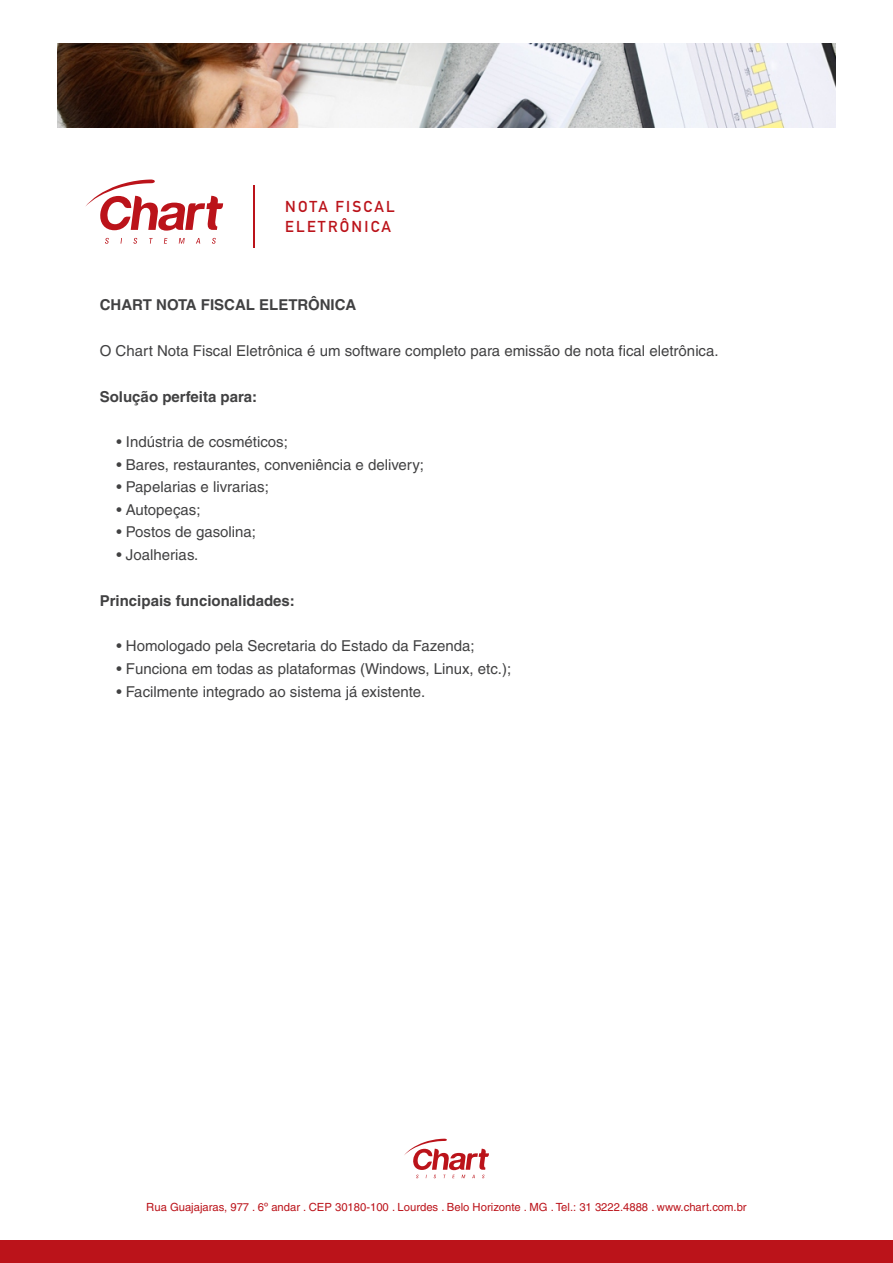
<style>
.page{position:relative;width:893px;height:1263px;background:#fff}
.page>*{position:absolute;margin:0;border:0;box-sizing:border-box;transform-origin:0 0}
.t1{font:15.6px/20px "DIN1451 Mittelschrift Alternate";letter-spacing:.145em;color:#bb131a}
.t2{font:15px "Helvetica";color:#414142}
.t3{font:700 15px "Helvetica";color:#414142}
.t4{font:11.25px "Helvetica";color:#bb131a}
</style>
<div class="page">
<div style="left:0;top:1240px;width:893px;height:23px;background:#bb131a"></div>
<svg style="left:404px;top:1139px;width:85px;height:39px"></svg>
<hr style="left:253px;top:185px;width:2px;height:63px;background:#bb131a">
<svg style="left:105px;top:238px;width:111px;height:6px"></svg>
<svg style="left:85px;top:180px;width:138px;height:51px"></svg>
<img style="left:58px;top:44px;width:777px;height:84px">
<p class="t1" style="left:285px;top:198px;width:111px">NOTA FISCAL<br>ELETRÔNICA</p>
<p class="t3" style="left:100px;top:298px;width:258px">CHART NOTA FISCAL ELETRÔNICA</p>
<p class="t2" style="left:100px;top:344px;width:620px">O Chart Nota Fiscal Eletrônica é um software completo para emissão de nota fical eletrônica.</p>
<p class="t3" style="left:100px;top:390px;width:159px">Solução perfeita para:</p>
<p class="t2" style="left:116px;top:436px;width:173px">• Indústria de cosméticos;</p>
<p class="t2" style="left:116px;top:458px;width:309px">• Bares, restaurantes, conveniência e delivery;</p>
<p class="t2" style="left:116px;top:481px;width:154px">• Papelarias e livrarias;</p>
<p class="t2" style="left:116px;top:503px;width:86px">• Autopeças;</p>
<p class="t2" style="left:116px;top:526px;width:141px">• Postos de gasolina;</p>
<p class="t2" style="left:116px;top:548px;width:83px">• Joalherias.</p>
<p class="t3" style="left:100px;top:595px;width:197px">Principais funcionalidades:</p>
<p class="t2" style="left:116px;top:640px;width:360px">• Homologado pela Secretaria do Estado da Fazenda;</p>
<p class="t2" style="left:116px;top:662px;width:396px">• Funciona em todas as plataformas (Windows, Linux, etc.);</p>
<p class="t2" style="left:116px;top:685px;width:310px">• Facilmente integrado ao sistema já existente.</p>
<p class="t4" style="left:146px;top:1202px;width:602px">Rua Guajajaras, 977 . 6º andar . CEP 30180-100 . Lourdes . Belo Horizonte . MG . Tel.: 31 3222.4888 . www.chart.com.br</p>
</div>
